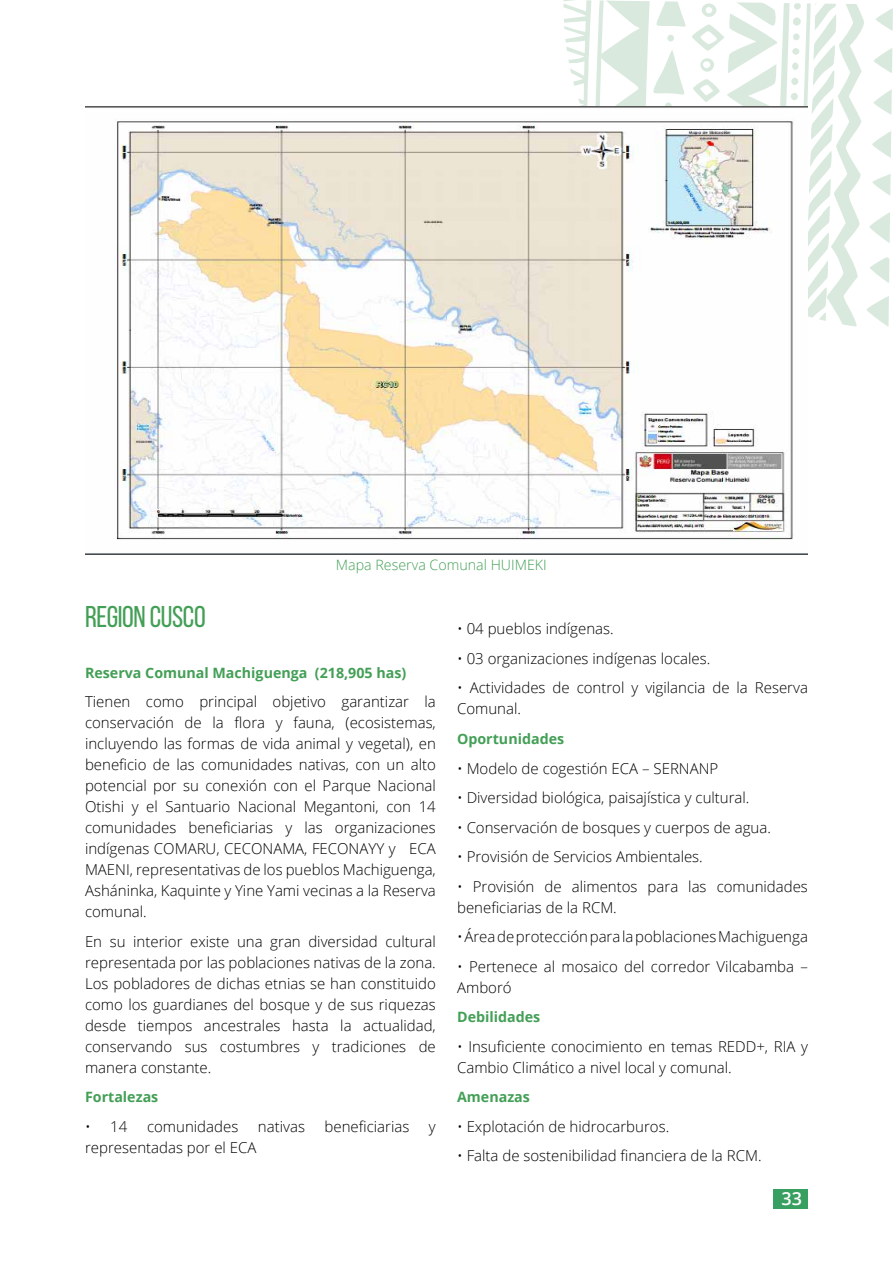
<style>
.page{position:relative;width:893px;height:1263px;background:#fff}
.page>*{position:absolute;margin:0;border:0;box-sizing:border-box;transform-origin:0 0}
.t1{font:30px "Bebas Neue";letter-spacing:-.01em;color:#439f56}
.t2{font:600 18px "Open Sans";color:#fff}
.t3{font:300 15px/21px "Open Sans";color:#000}
.t4{font:700 14.25px "Open Sans";color:#439f56}
.t5{font:300 14.25px "Open Sans";color:#439f56}
</style>
<div class="page">
<div style="left:773px;top:1189px;width:35px;height:20px;background:#379f5f"></div>
<svg style="left:563px;top:0;width:330px;height:327px"></svg>
<img style="left:85px;top:106px;width:723px;height:449px">
<p class="t5" style="left:336px;top:555px;width:212px">Mapa Reserva Comunal HUIMEKI</p>
<h1 class="t1" style="left:85px;top:600px;width:122px">REGION CUSCO</h1>
<p class="t4" style="left:85px;top:662px;width:323px">Reserva Comunal Machiguenga (218,905 has)</p>
<p class="t3" style="left:85px;top:691px;width:352px;text-align:justify">Tienen como principal objetivo garantizar la conservación de la flora y fauna, (ecosistemas, incluyendo las formas de vida animal y vegetal), en beneficio de las comunidades nativas, con un alto potencial por su conexión con el Parque Nacional Otishi y el Santuario Nacional Megantoni, con 14 comunidades beneficiarias y las organizaciones indígenas COMARU, CECONAMA, FECONAYY y ECA MAENI, representativas de los pueblos Machiguenga, Asháninka, Kaquinte y Yine Yami vecinas a la Reserva comunal.</p>
<p class="t3" style="left:85px;top:930px;width:352px;text-align:justify">En su interior existe una gran diversidad cultural representada por las poblaciones nativas de la zona.<br>Los pobladores de dichas etnias se han constituido como los guardianes del bosque y de sus riquezas desde tiempos ancestrales hasta la actualidad, conservando sus costumbres y tradiciones de manera constante.</p>
<p class="t4" style="left:85px;top:1087px;width:75px">Fortalezas</p>
<p class="t3" style="left:85px;top:1115px;width:44px">• 14</p>
<p class="t3" style="left:147px;top:1115px;width:93px">comunidades</p>
<p class="t3" style="left:258px;top:1115px;width:49px">nativas</p>
<p class="t3" style="left:325px;top:1115px;width:86px">beneficiarias</p>
<p class="t3" style="left:429px;top:1115px;width:8px">y</p>
<p class="t3" style="left:85px;top:1136px;width:173px">representadas por el ECA</p>
<p class="t3" style="left:457px;top:618px;width:158px">• 04 pueblos indígenas.</p>
<p class="t3" style="left:457px;top:648px;width:255px">• 03 organizaciones indígenas locales.</p>
<p class="t3" style="left:457px;top:677px;width:352px">• Actividades de control y vigilancia de la Reserva<br>Comunal.</p>
<p class="t4" style="left:457px;top:729px;width:109px">Oportunidades</p>
<p class="t3" style="left:457px;top:757px;width:263px">• Modelo de cogestión ECA – SERNANP</p>
<p class="t3" style="left:457px;top:787px;width:294px">• Diversidad biológica, paisajística y cultural.</p>
<p class="t3" style="left:457px;top:816px;width:315px">• Conservación de bosques y cuerpos de agua.</p>
<p class="t3" style="left:457px;top:846px;width:247px">• Provisión de Servicios Ambientales.</p>
<p class="t3" style="left:457px;top:875px;width:352px">• Provisión de alimentos para las comunidades beneficiarias de la RCM.</p>
<p class="t3" style="left:457px;top:926px;width:352px">• Área de protección para la poblaciones Machiguenga</p>
<p class="t3" style="left:457px;top:955px;width:352px">• Pertenece al mosaico del corredor Vilcabamba –<br>Amboró</p>
<p class="t4" style="left:457px;top:1007px;width:85px">Debilidades</p>
<p class="t3" style="left:457px;top:1035px;width:352px">• Insuficiente conocimiento en temas REDD+, RIA y<br>Cambio Climático a nivel local y comunal.</p>
<p class="t4" style="left:457px;top:1087px;width:74px">Amenazas</p>
<p class="t3" style="left:457px;top:1115px;width:214px">• Explotación de hidrocarburos.</p>
<p class="t3" style="left:457px;top:1145px;width:306px">• Falta de sostenibilidad financiera de la RCM.</p>
<p class="t2" style="left:781px;top:1186px;width:22px">33</p>
</div>
